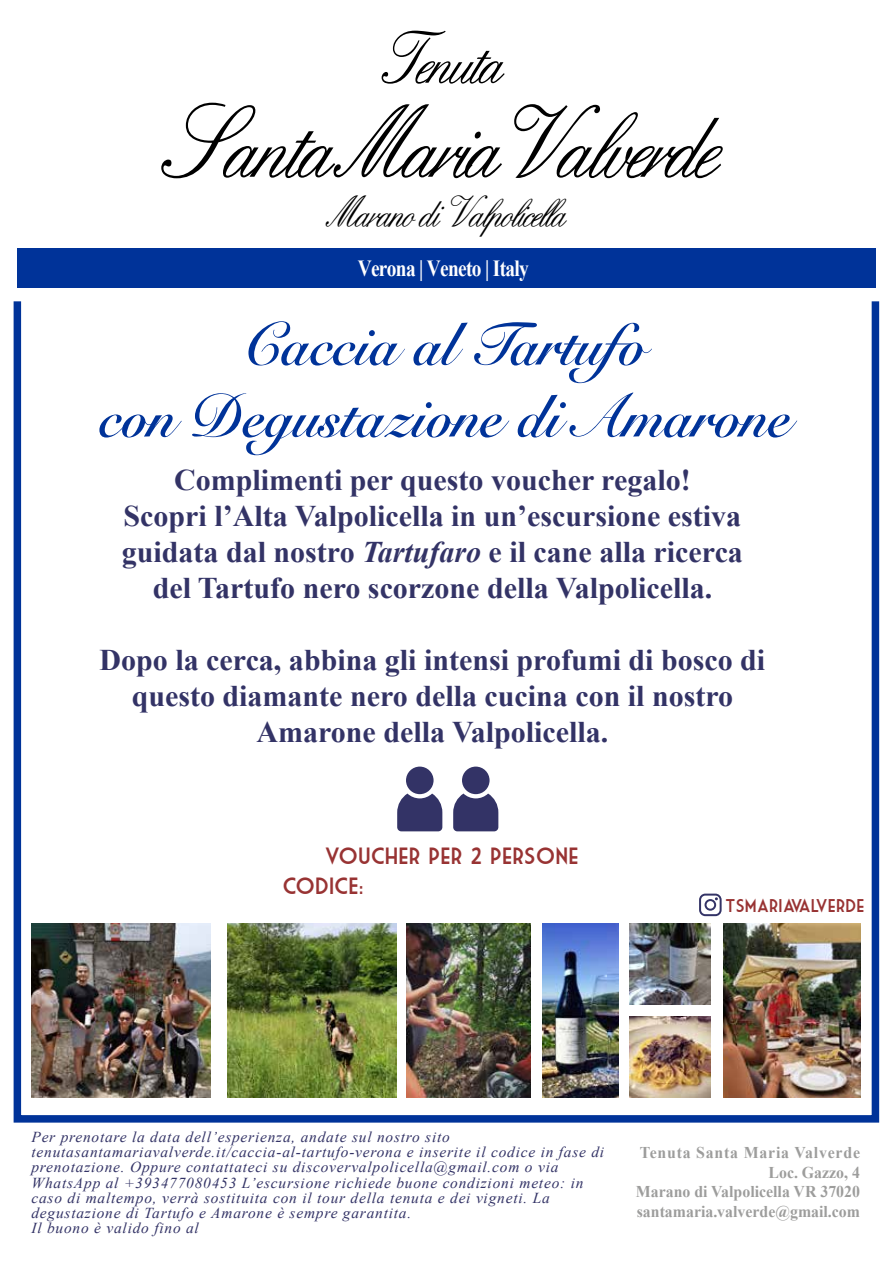
<style>
.page{position:relative;width:893px;height:1263px;background:#fff}
.page>*{position:absolute;margin:0;border:0;box-sizing:border-box;transform-origin:0 0}
.t1{font:60px/72px "Snell Roundhand Bold Script";color:#039;text-align:center;scale:.93 1}
.t2{font:42.6px "English Script";letter-spacing:-.035em;color:#000;scale:.84 1}
.t3{font:700 30px/36px "Times New Roman";color:#336;text-align:center}
.t4{font:700 23.1px "Times New Roman";letter-spacing:-.035em;color:#fff;scale:.84 1}
.t5{font:22.95px "Market Deco";color:#983333}
.t6{font:18px "Market Deco";color:#983333}
.t7{font:700 16.5px/19.6px "Times New Roman";color:#9d9d9c;text-align:right;scale:.96 1}
.t8{font:italic 15.15px/15.1px "Times New Roman";letter-spacing:.05em;color:#336}
.s1{font-style:italic}
</style>
<div class="page">
<img style="left:629px;top:1016px;width:81px;height:81px">
<img style="left:629px;top:923px;width:81px;height:82px">
<img style="left:542px;top:924px;width:76px;height:174px">
<svg style="left:397px;top:793px;width:45px;height:38px;background:#4d4d79"></svg>
<div style="left:406px;top:767px;width:28px;height:27px;background:#336;border-radius:50%"></div>
<svg style="left:453px;top:793px;width:45px;height:38px;background:#4d4d79"></svg>
<div style="left:462px;top:767px;width:28px;height:27px;background:#336;border-radius:50%"></div>
<svg style="left:161px;top:103px;width:341px;height:75px"></svg>
<svg style="left:514px;top:104px;width:209px;height:74px"></svg>
<svg style="left:382px;top:31px;width:123px;height:53px"></svg>
<img style="left:32px;top:924px;width:179px;height:173px">
<img style="left:228px;top:924px;width:168px;height:173px">
<img style="left:406px;top:924px;width:124px;height:173px">
<img style="left:724px;top:923px;width:136px;height:174px">
<svg style="left:699px;top:894px;width:23px;height:22px"></svg>
<div style="left:14px;top:298px;width:865px;height:824px;border:8px solid #039"></div>
<div style="left:18px;top:248px;width:858px;height:39px;background:#039"></div>
<h2 class="t2" style="left:331px;top:185px;width:282px">Marano di Valpolicella</h2>
<h3 class="t4" style="left:358px;top:251px;width:205px">Verona | Veneto | Italy</h3>
<h1 class="t1" style="left:99px;top:310px;width:745px">Caccia al Tartufo<br>con Degustazione di Amarone</h1>
<h3 class="t3" style="left:122px;top:461px;width:623px">Complimenti per questo voucher regalo!<br>Scopri l’Alta Valpolicella in un’escursione estiva guidata dal nostro <span class="s1">Tartufaro</span> e il cane alla ricerca del Tartufo nero scorzone della Valpolicella.</h3>
<h3 class="t3" style="left:100px;top:641px;width:667px">Dopo la cerca, abbina gli intensi profumi di bosco di questo diamante nero della cucina con il nostro<br>Amarone della Valpolicella.</h3>
<h3 class="t5" style="left:325px;top:843px;width:256px">VOUCHER PER 2 PERSONE</h3>
<h3 class="t5" style="left:282px;top:873px;width:83px">CODICE:</h3>
<p class="t6" style="left:725px;top:896px;width:141px">TSMARIAVALVERDE</p>
<p class="t8" style="left:31px;top:1129px;width:574px">Per prenotare la data dell’esperienza, andate sul nostro sito tenutasantamariavalverde.it/caccia-al-tartufo-verona e inserite il codice in fase di prenotazione. Oppure contattateci su discovervalpolicella@gmail.com o via WhatsApp al +393477080453 L’escursione richiede buone condizioni meteo: in caso di maltempo, verrà sostituita con il tour della tenuta e dei vigneti. La degustazione di Tartufo e Amarone è sempre garantita.<br>Il buono è valido fino al</p>
<p class="t7" style="left:636px;top:1142px;width:235px">Tenuta Santa Maria Valverde<br>Loc. Gazzo, 4<br>Marano di Valpolicella VR 37020 santamaria.valverde@gmail.com</p>
</div>
